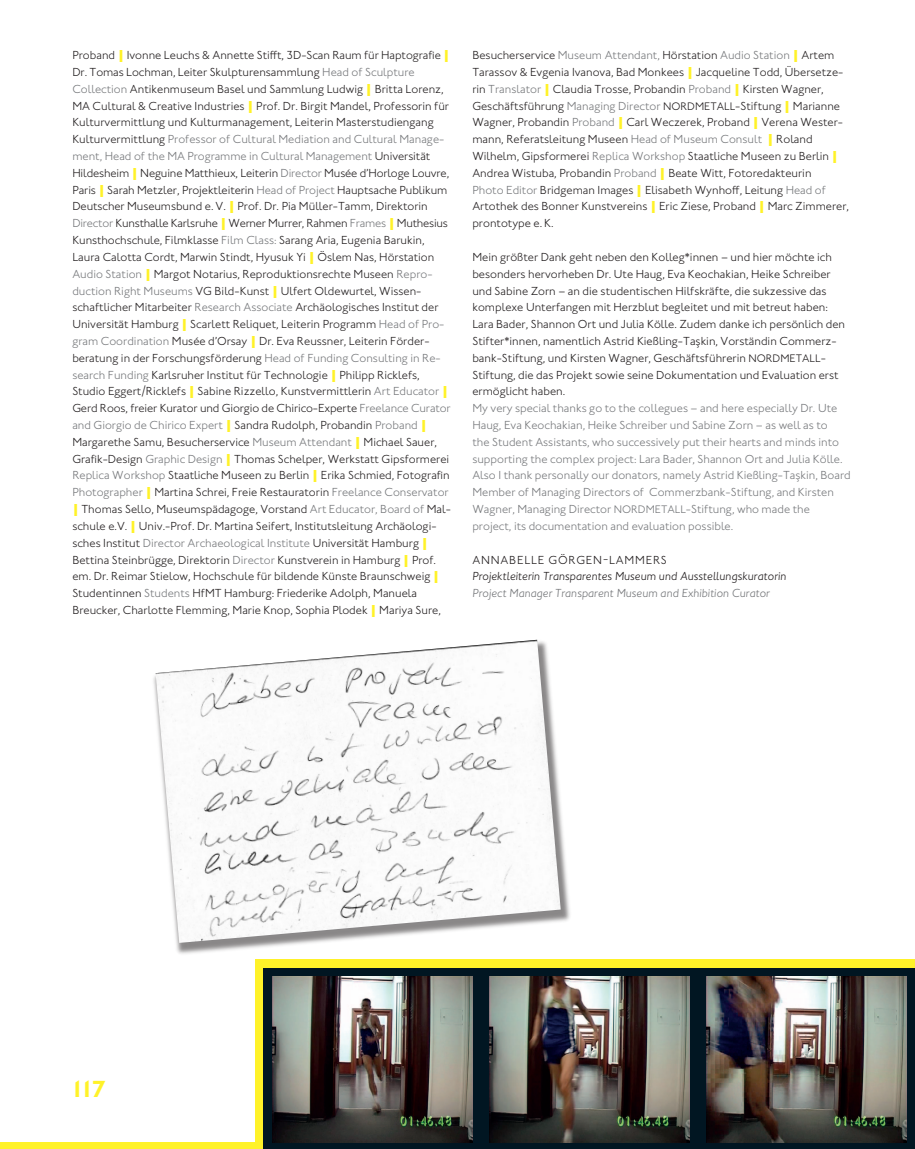
<style>
.page{position:relative;width:915px;height:1149px;background:#fff}
.page>*{position:absolute;margin:0;border:0;box-sizing:border-box;transform-origin:0 0}
.t1{font:700 24px "ITC Johnstonfor HKH";color:#fff229}
.t2{font:300 12px/16.8px "ITC Johnstonfor HKH";color:#231f20}
.t3{font:300 12px/16.8px "ITC Johnstonfor HKH";color:#76787b}
.t4{font:italic 300 12px "ITC Johnstonfor HKH";color:#231f20}
.t5{font:italic 300 12px "ITC Johnstonfor HKH";color:#76787b}
.t6{font:300 12px "ITC Johnstonfor HKH";letter-spacing:.065em;color:#231f20}
.s1{font-weight:700;color:#fff229}
.s2{color:#76787b}
.s3{font-size:11.25px}
</style>
<div class="page">
<div style="left:255px;top:959px;width:659px;height:189px;background:#fff229"></div>
<div style="left:264px;top:967px;width:650px;height:181px;background:#011622"></div>
<div style="left:0;top:1142px;width:255px;height:6px;background:#fff229"></div>
<img style="left:272px;top:976px;width:200px;height:166px">
<img style="left:489px;top:976px;width:200px;height:166px">
<img style="left:706px;top:976px;width:200px;height:166px">
<img style="left:153px;top:676px;width:417px;height:278px">
<img style="left:155px;top:639px;width:405px;height:303px">
<p class="t2" style="left:72px;top:48px;width:380px">Proband <span class="s1">|</span>Ivonne Leuchs &amp; Annette Stifft, 3D-Scan Raum für Haptografie <span class="s1">| </span>Dr. Tomas Lochman, Leiter Skulpturensammlung <span class="s2">Head of Sculpture Collection</span> Antikenmuseum Basel und Sammlung Ludwig <span class="s1">|</span>Britta Lorenz, MA Cultural &amp; Creative Industries <span class="s1">|</span>Prof. Dr. Birgit Mandel, Professorin für Kulturvermittlung und Kulturmanagement, Leite rin Masterstudiengang Kulturvermittlung <span class="s2">Professor of Cultural Mediation and Cultural Manage - ment, Head of the MA Programme in Cultural Management</span> Universität Hildesheim <span class="s1">|</span>Neguine Matthieux, Leiterin <span class="s2">Director</span> Musée d’Horloge Louvre, Paris <span class="s1">|</span>Sarah Metzler, Projektleiterin <span class="s2">Head of Project</span> Hauptsache Publikum Deutscher Museums bund e. V. <span class="s1">|</span>Prof. Dr. Pia Müller-Tamm, Direktorin <span class="s2">Director</span> Kunsthalle Karlsruhe <span class="s1">|</span>Werner Murrer, Rahmen <span class="s2">Frames</span> <span class="s1">|</span>Muthesius Kunsthoch schule, Filmklasse <span class="s2">Film Class:</span> Sarang Aria, Eugenia Barukin, Laura Calotta Cordt, Marwin Stindt, Hyusuk Yi <span class="s1">|</span>Öslem Nas, Hörstation <span class="s2">Audio Station</span> <span class="s1">|</span>Margot Notarius, Reproduktionsrechte Museen <span class="s2">Repro - duc tion Right Museums</span> VG Bild-Kunst <span class="s1">|</span>Ulfert Oldewurtel, Wissen - schaftlicher Mitarbeiter <span class="s2">Research Associate</span> Archäologisches Insti tut der Universität Hamburg <span class="s1">|</span>Scarlett Reliquet, Leiterin Programm <span class="s2">Head of Pro - gram Coordination</span> Musée d’Orsay <span class="s1">|</span>Dr. Eva Reussner, Leiterin Förder - beratung in der Forschungsförderung <span class="s2">Head of Funding Consulting in Re - search Funding</span> Karlsruher Institut für Technologie <span class="s1">|</span>Philipp Ricklefs, Studio Eggert/Ricklefs <span class="s1">|</span>Sabine Rizzello, Kunstvermittlerin <span class="s2">Art Educator</span> <span class="s1">| </span>Gerd Roos, freier Kurator und Giorgio de Chirico-Experte <span class="s2">Freelance Curator and Giorgio de Chirico Expert</span> <span class="s1">|</span>Sandra Rudolph, Probandin <span class="s2">Proband</span> <span class="s1">| </span>Margarethe Samu, Besucherservice <span class="s2">Museum Attendant</span> <span class="s1">|</span>Michael Sauer, Grafik-Design <span class="s2">Graphic Design</span> <span class="s1">|</span>Thomas Schelper, Werk statt Gipsformerei <span class="s2">Replica Workshop</span> Staatliche Museen zu Berlin <span class="s1">|</span>Erika Schmied, Fotografin <span class="s2">Photographer</span> <span class="s1">|</span>Martina Schrei, Freie Restauratorin <span class="s2">Freelance Conservator </span><span class="s1">|</span>Thomas Sello, Museumspädagoge, Vorstand <span class="s2">Art Educator, Board of</span> Mal - schule e.V. <span class="s1">|</span>Univ.-Prof. Dr. Martina Seifert, Insti tutsleitung Archäologi - sches Institut <span class="s2">Director Archaeological Institute</span> Uni versität Hamburg <span class="s1">| </span>Bettina Steinbrügge, Direktorin <span class="s2">Director</span> Kunstverein in Hamburg <span class="s1">|</span>Prof. em. Dr. Reimar Stielow, Hochschule für bildende Künste Braunschweig <span class="s1">| </span>Studentinnen <span class="s2">Students</span> HfMT Hamburg: Friederike Adolph, Manuela Breucker, Charlotte Flemming, Marie Knop, Sophia Plodek <span class="s1">|</span>Mariya Sure,</p>
<p class="t2" style="left:472px;top:48px;width:378px">Besucherservice <span class="s2">Museum Attendant,</span> Hör station <span class="s2">Audio Station</span> <span class="s1">|</span>Artem Tarassov &amp; Evgenia Ivanova, Bad Monkees <span class="s1">|</span>Jacqueline Todd, Über setze - rin <span class="s2">Translator</span> <span class="s1">|</span>Claudia Trosse, Probandin <span class="s2">Proband</span> <span class="s1">|</span>Kirsten Wagner, Geschäftsführung <span class="s2">Managing Director</span> <span class="s3">NORDMETALL</span>-Stiftung <span class="s1">|</span>Marianne Wagner, Probandin <span class="s2">Proband</span> <span class="s1">|</span>Carl Weczerek, Proband <span class="s1">|</span>Verena Wester - mann, Referatsleitung Museen <span class="s2">Head of Museum Consult</span> <span class="s1">|</span>Roland Wilhelm, Gipsformerei <span class="s2">Replica Workshop</span> Staatliche Museen zu Berlin <span class="s1">| </span>Andrea Wistuba, Probandin <span class="s2">Proband</span> <span class="s1">|</span>Beate Witt, Foto redakteurin<br><span class="s2">Photo Editor</span> Bridgeman Images <span class="s1">|</span>Elisabeth Wynhoff, Leitung <span class="s2">Head of </span>Artothek des Bonner Kunstvereins <span class="s1">|</span>Eric Ziese, Proband <span class="s1">|</span>Marc Zimmerer, prontotype e. K.</p>
<p class="t2" style="left:472px;top:250px;width:374px">Mein größter Dank geht neben den Kolleg*innen – und hier möchte ich besonders hervorheben Dr. Ute Haug, Eva Keocha kian, Heike Schreiber und Sabine Zorn – an die studentischen Hilfskräfte, die suk zessive das komplexe Unterfangen mit Herzblut begleitet und mit be treut haben:<br>Lara Bader, Shannon Ort und Julia Kölle. Zudem danke ich per sön lich den Stifter*in nen, namentlich Astrid Kießling-Taşkin, Vor ständin Commerz - bank-Stiftung, und Kirsten Wagner, Geschäftsführerin <span class="s3">NORDMETALL</span>-Stiftung, die das Projekt sowie seine Dokumentation und Evaluation erst ermöglicht haben.</p>
<p class="t3" style="left:472px;top:401px;width:380px">My very special thanks go to the collegues – and here especially Dr. Ute Haug, Eva Keochakian, Heike Schreiber und Sabine Zorn – as well as to<br>the Student Assistants, who successively put their hearts and minds into supporting the complex project: Lara Bader, Shannon Ort and Julia Kölle.<br>Also I thank personally our donators, namely Astrid Kießling-Taşkin, Board Member of Managing Directors of Commerz bank-Stiftung, and Kirsten Wagner, Managing Director <span class="s3">NORDMETALL</span>-Stiftung, who made the project, its document a tion and evaluation possible.</p>
<p class="t6" style="left:472px;top:555px;width:196px">ANNABELLE GÖRGEN-LAMMERS</p>
<p class="t4" style="left:472px;top:572px;width:315px">Projektleiterin Transparentes Museum und Ausstellungskuratorin</p>
<p class="t5" style="left:472px;top:589px;width:299px">Project Manager Transparent Museum and Exhibition Curator</p>
<p class="t1" style="left:72px;top:1080px;width:35px">117</p>
</div>
